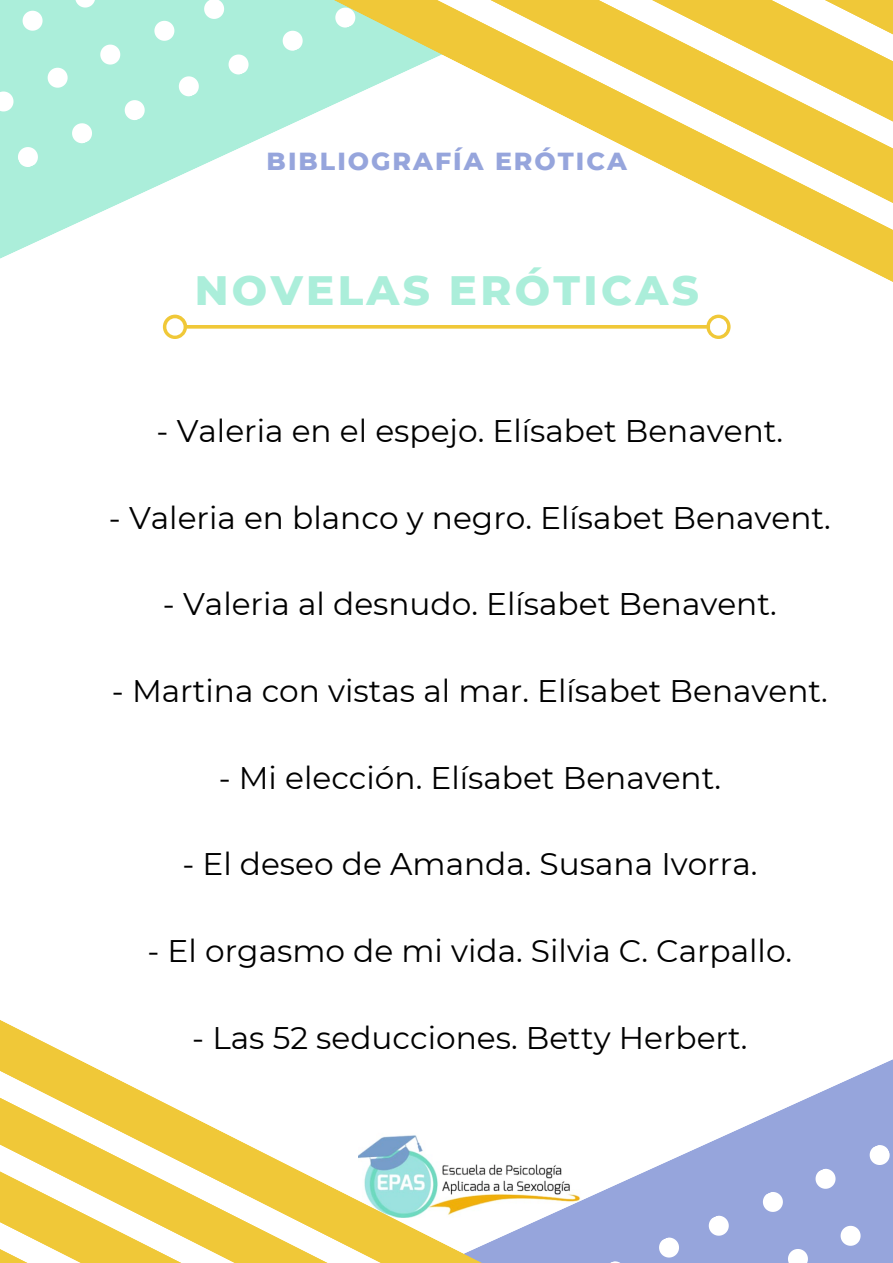
<style>
.page{position:relative;width:893px;height:1263px;background:#fff}
.page>*{position:absolute;margin:0;border:0;box-sizing:border-box;transform-origin:0 0}
.t1{font:800 41.92px "Montserrat";letter-spacing:.08em;color:#abeeda}
.t2{font:31.2px "Montserrat";color:#000}
.t3{font:800 25.2px "Montserrat";letter-spacing:.08em;color:#96a5dc}
</style>
<div class="page">
<svg style="left:756px;top:1059px;width:137px;height:204px;fill:#96a5dc"></svg>
<svg style="left:759px;top:1189px;width:27px;height:26px"></svg>
<svg style="left:785px;top:1246px;width:26px;height:17px"></svg>
<svg style="left:812px;top:1165px;width:26px;height:27px"></svg>
<svg style="left:837px;top:1222px;width:26px;height:27px"></svg>
<svg style="left:866px;top:1142px;width:27px;height:26px"></svg>
<svg style="left:891px;top:1199px;width:2px;height:26px"></svg>
<div style="left:738px;top:1121px;width:18px;height:142px;background:#96a5dc"></div>
<svg style="left:0;top:1020px;width:738px;height:243px"></svg>
<svg style="left:0;top:1060px;width:689px;height:203px"></svg>
<svg style="left:0;top:1116px;width:648px;height:147px"></svg>
<svg style="left:0;top:0;width:152px;height:259px;fill:#abeeda"></svg>
<svg style="left:0;top:88px;width:17px;height:27px"></svg>
<svg style="left:15px;top:144px;width:26px;height:26px"></svg>
<svg style="left:19px;top:8px;width:27px;height:26px"></svg>
<svg style="left:44px;top:65px;width:27px;height:26px"></svg>
<svg style="left:69px;top:120px;width:26px;height:26px"></svg>
<svg style="left:72px;top:0;width:26px;height:11px"></svg>
<svg style="left:97px;top:41px;width:26px;height:27px"></svg>
<svg style="left:122px;top:97px;width:26px;height:26px"></svg>
<svg style="left:151px;top:18px;width:1px;height:26px"></svg>
<svg style="left:152px;top:0;width:579px;height:331px;fill:#b1efdb"></svg>
<svg style="left:230px;top:0;width:663px;height:328px"></svg>
<svg style="left:287px;top:0;width:606px;height:275px"></svg>
<svg style="left:355px;top:0;width:538px;height:223px"></svg>
<svg style="left:163px;top:315px;width:567px;height:24px"></svg>
<p class="t3" style="left:267px;top:146px;width:362px">BIBLIOGRAFÍA ERÓTICA</p>
<h1 class="t1" style="left:195px;top:264px;width:505px">NOVELAS ERÓTICAS</h1>
<p class="t2" style="left:157px;top:412px;width:628px">- Valeria en el espejo. Elísabet Benavent.</p>
<p class="t2" style="left:109px;top:498px;width:723px">- Valeria en blanco y negro. Elísabet Benavent.</p>
<p class="t2" style="left:163px;top:585px;width:615px">- Valeria al desnudo. Elísabet Benavent.</p>
<p class="t2" style="left:112px;top:672px;width:717px">- Martina con vistas al mar. Elísabet Benavent.</p>
<p class="t2" style="left:219px;top:758px;width:504px">- Mi elección. Elísabet Benavent.</p>
<p class="t2" style="left:182px;top:845px;width:576px">- El deseo de Amanda. Susana Ivorra.</p>
<p class="t2" style="left:147px;top:932px;width:646px">- El orgasmo de mi vida. Silvia C. Carpallo.</p>
<p class="t2" style="left:192px;top:1018px;width:556px">- Las 52 seducciones. Betty Herbert.</p>
</div>
